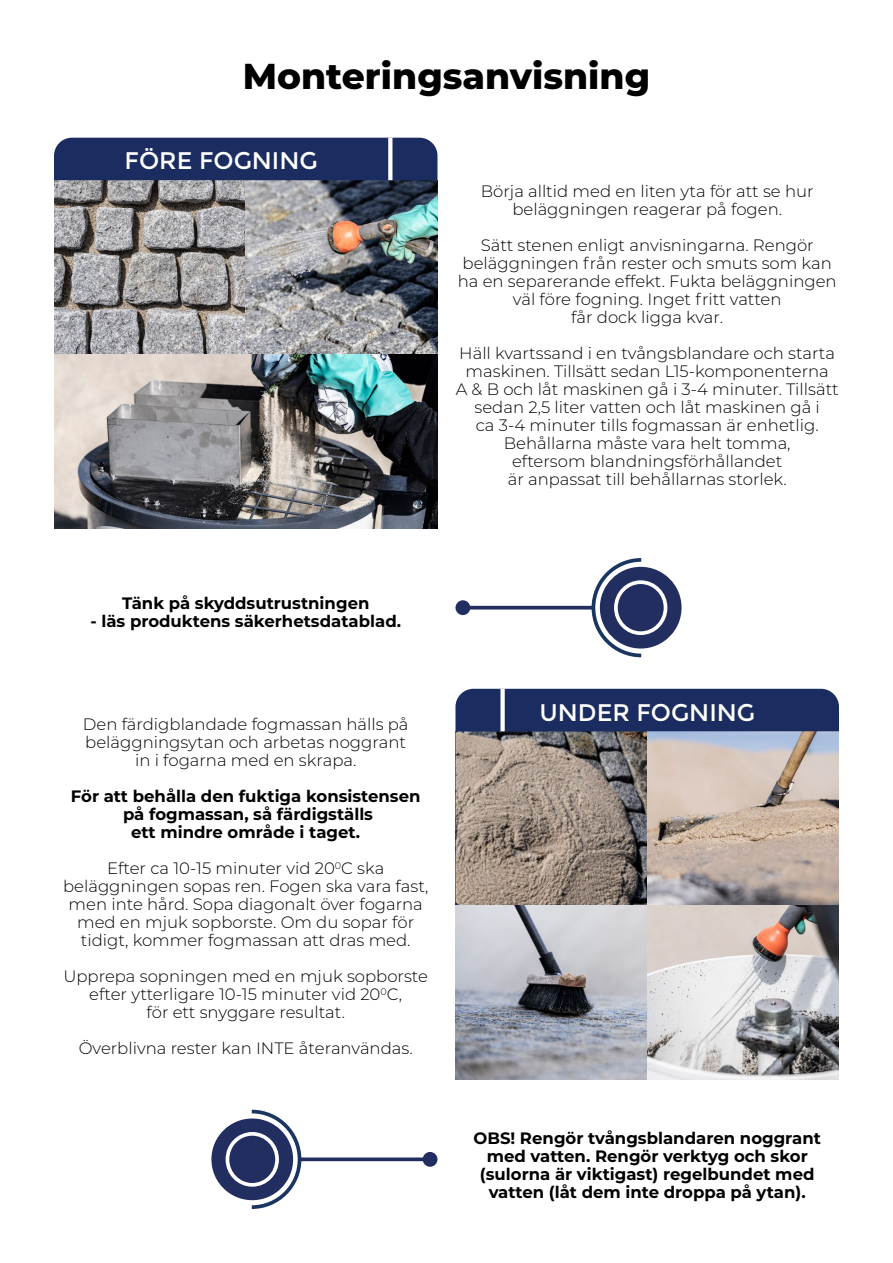
<style>
.page{position:relative;width:893px;height:1263px;background:#fff}
.page>*{position:absolute;margin:0;border:0;box-sizing:border-box;transform-origin:0 0}
.t1{font:800 36px "Montserrat";color:#000}
.t2{font:24px "Montserrat";color:#fff}
.t3{font:300 16.5px/18px "Montserrat";color:#000;text-align:center}
.t4{font:700 16.5px/18px "Montserrat";color:#000;text-align:center}
.t5{font:700 16.5px "Montserrat";color:#000101}
</style>
<div class="page">
<img style="left:455px;top:731px;width:192px;height:174px">
<svg style="left:647px;top:731px;width:192px;height:174px;background:#c0b2ab"></svg>
<svg style="left:455px;top:905px;width:192px;height:174px;background:#a7a9b1"></svg>
<svg style="left:647px;top:905px;width:192px;height:174px;background:#bebab9"></svg>
<img style="left:54px;top:180px;width:192px;height:174px">
<img style="left:246px;top:180px;width:191px;height:174px">
<img style="left:54px;top:354px;width:383px;height:174px">
<div style="left:600px;top:567px;width:82px;height:81px;background:#212e5f;border-radius:50%"></div>
<hr style="left:463px;top:606px;width:130px;height:3px;background:#212e5f">
<div style="left:455px;top:600px;width:15px;height:15px;background:#212e5f;border-radius:50%"></div>
<svg style="left:590px;top:558px;width:55px;height:100px"></svg>
<div style="left:211px;top:1118px;width:82px;height:82px;background:#212e5f;border-radius:50%"></div>
<svg style="left:303px;top:1157px;width:120px;height:4px"></svg>
<div style="left:423px;top:1152px;width:14px;height:15px;background:#212e5f;border-radius:50%"></div>
<svg style="left:248px;top:1109px;width:55px;height:100px"></svg>
<div style="left:616px;top:582px;width:49px;height:51px;background:#212e5f;border-radius:50%"></div>
<div style="left:614px;top:580px;width:53px;height:55px;border:4px solid #fff;border-radius:50%"></div>
<div style="left:227px;top:1134px;width:50px;height:51px;background:#212e5f;border-radius:50%"></div>
<div style="left:226px;top:1132px;width:53px;height:55px;border:4px solid #fff;border-radius:50%"></div>
<div style="left:54px;top:138px;width:383px;height:42px;background:#1b2d60"></div>
<svg style="left:388px;top:138px;width:4px;height:42px"></svg>
<div style="left:455px;top:689px;width:384px;height:42px;background:#1b2d60"></div>
<div style="left:500px;top:689px;width:5px;height:42px;background:#fff"></div>
<h1 class="t1" style="left:243px;top:50px;width:409px">Monteringsanvisning</h1>
<h2 class="t2" style="left:125px;top:147px;width:195px">FÖRE FOGNING</h2>
<p class="t3" style="left:481px;top:182px;width:334px">Börja alltid med en liten yta för att se hur beläggningen reagerar på fogen.</p>
<p class="t3" style="left:458px;top:236px;width:380px">Sätt stenen enligt anvisningarna. Rengör beläggningen från rester och smuts som kan ha en separerande effekt. Fukta beläggningen väl före fogning. Inget fritt vatten<br>får dock ligga kvar.</p>
<p class="t3" style="left:456px;top:344px;width:384px">Häll kvartssand i en tvångsblandare och starta maskinen. Tillsätt sedan L15-komponenterna<br>A &amp; B och låt maskinen gå i 3-4 minuter. Tillsätt sedan 2,5 liter vatten och låt maskinen gå i<br>ca 3-4 minuter tills fogmassan är enhetlig.<br>Behållarna måste vara helt tomma,<br>eftersom blandningsförhållandet<br>är anpassat till behållarnas storlek.</p>
<p class="t5" style="left:122px;top:591px;width:249px">Tänk på skyddsutrustningen</p>
<p class="t5" style="left:90px;top:609px;width:312px">- läs produktens säkerhetsdatablad.</p>
<p class="t3" style="left:83px;top:715px;width:327px">Den färdigblandade fogmassan hälls på beläggningsytan och arbetas noggrant in i fogarna med en skrapa.</p>
<p class="t4" style="left:71px;top:786px;width:351px">För att behålla den fuktiga konsistensen på fogmassan, så färdigställs<br>ett mindre område i taget.</p>
<p class="t3" style="left:63px;top:859px;width:367px">Efter ca 10-15 minuter vid 20<sup>0</sup>C ska beläggningen sopas ren. Fogen ska vara fast, men inte hård. Sopa diagonalt över fogarna med en mjuk sopborste. Om du sopar för tidigt, kommer fogmassan att dras med.</p>
<p class="t3" style="left:63px;top:967px;width:366px">Upprepa sopningen med en mjuk sopborste efter ytterligare 10-15 minuter vid 20<sup>0</sup>C,<br>för ett snyggare resultat.</p>
<p class="t3" style="left:79px;top:1039px;width:335px">Överblivna rester kan INTE återanvändas.</p>
<h2 class="t2" style="left:539px;top:698px;width:217px">UNDER FOGNING</h2>
<p class="t4" style="left:473px;top:1128px;width:349px">OBS! Rengör tvångsblandaren noggrant med vatten. Rengör verktyg och skor (sulorna är viktigast) regelbundet med vatten (låt dem inte droppa på ytan).</p>
</div>
